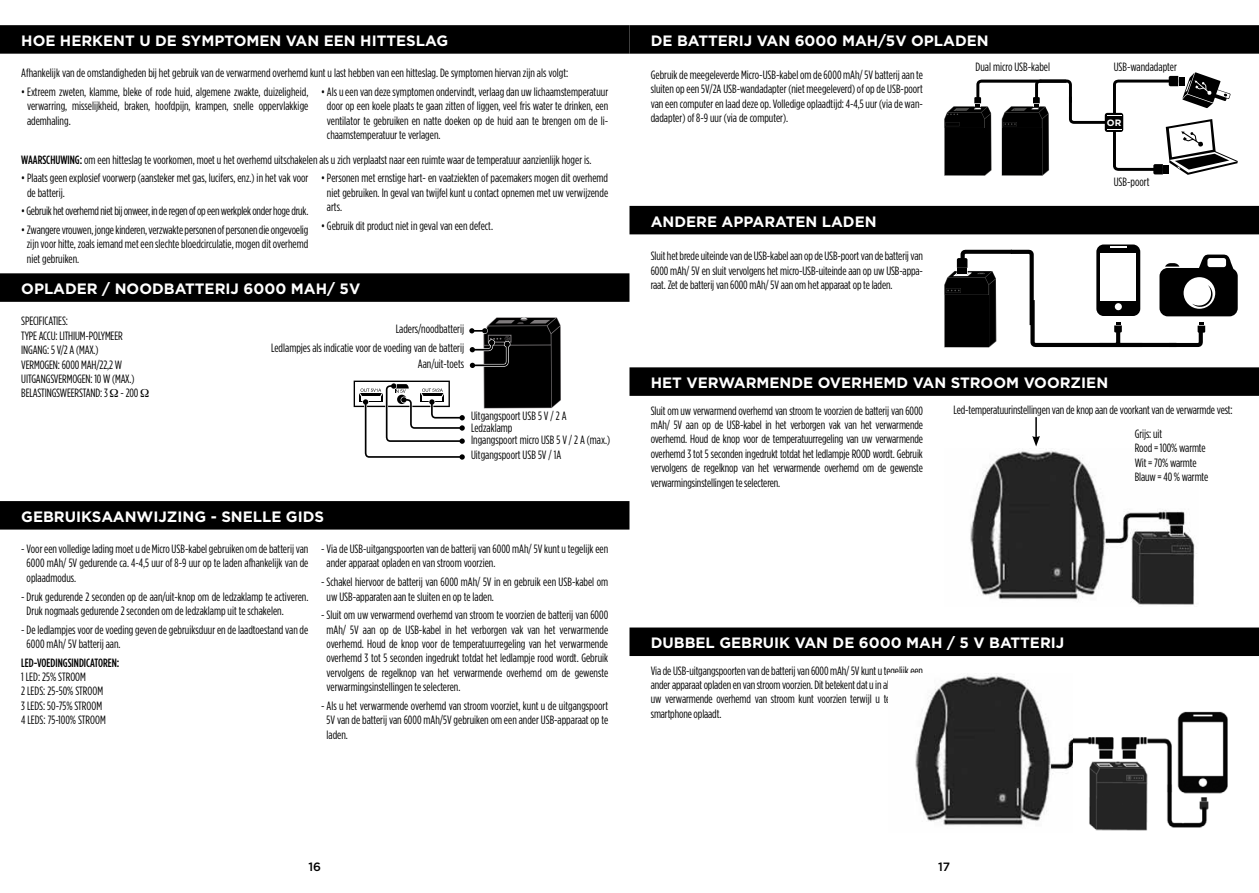
<style>
.page{position:relative;width:1259px;height:893px;background:#fff}
.page>*{position:absolute;margin:0;border:0;box-sizing:border-box;transform-origin:0 0}
.t1{font:700 15px "Gotham";color:#fff}
.t2{font:12px/14.4px "Gotham Condensed";color:#000;text-align:justify}
.t3{font:12px "Gotham Condensed";letter-spacing:-.02em;color:#000}
.t4{font:500 12px "Gotham Condensed";color:#000}
.t5{font:500 12px "Gotham";color:#000}
.t6{font:700 9.15px "Gotham";color:#fff}
.s1{font-weight:500}
</style>
<div class="page">
<div style="left:629px;top:25px;width:630px;height:29px;background:#000"></div>
<div style="left:629px;top:206px;width:630px;height:28px;background:#000"></div>
<div style="left:629px;top:367px;width:630px;height:29px;background:#000"></div>
<svg style="left:944px;top:72px;width:294px;height:104px"></svg>
<svg style="left:1096px;top:244px;width:44px;height:72px"></svg>
<svg style="left:944px;top:247px;width:293px;height:101px"></svg>
<hr style="left:1035px;top:417px;width:2px;height:21px;background:#000">
<svg style="left:1032px;top:436px;width:8px;height:10px"></svg>
<div style="left:629px;top:627px;width:630px;height:29px;background:#000"></div>
<div style="left:0;top:25px;width:629px;height:29px;background:#000"></div>
<div style="left:0;top:273px;width:629px;height:29px;background:#000"></div>
<div style="left:0;top:501px;width:629px;height:29px;background:#000"></div>
<svg style="left:354px;top:317px;width:207px;height:143px"></svg>
<img style="left:970px;top:450px;width:227px;height:155px">
<img style="left:915px;top:675px;width:159px;height:151px">
<img style="left:1074px;top:711px;width:154px;height:120px">
<p class="t1" style="left:21px;top:31px;width:428px">HOE HERKENT U DE SYMPTOMEN VAN EEN HITTESLAG</p>
<p class="t2" style="left:21px;top:66px;width:548px">Afhankelijk van de omstandigheden bij het gebruik van de verwarmend overhemd kunt u last hebben van een hitteslag. De symptomen hiervan zijn als volgt:</p>
<p class="t2" style="left:27px;top:84px;width:283px;text-indent:-6px">• Extreem zweten, klamme, bleke of rode huid, algemene zwakte, duizeligheid, verwarring, misselijkheid, braken, hoofdpijn, krampen, snelle oppervlakkige ademhaling.</p>
<p class="t2" style="left:327px;top:84px;width:283px;text-indent:-6px">• Als u een van deze symptomen ondervindt, verlaag dan uw lichaamstemperatuur door op een koele plaats te gaan zitten of liggen, veel fris water te drinken, een ventilator te gebruiken en natte doeken op de huid aan te brengen om de li&shy;chaamstemperatuur te verlagen.</p>
<p class="t2" style="left:21px;top:152px;width:572px"><span class="s1">WAARSCHUWING:</span> om een hitteslag te voorkomen, moet u het overhemd uitschakelen als u zich verplaatst naar een ruimte waar de temperatuur aanzienlijk hoger is.</p>
<p class="t2" style="left:27px;top:171px;width:283px;text-indent:-6px">• Plaats geen explosief voorwerp (aansteker met gas, lucifers, enz.) in het vak voor de batterij.</p>
<p class="t3" style="left:21px;top:204px;width:289px">• Gebruik het overhemd niet bij onweer, in de regen of op een werkplek onder hoge druk.</p>
<p class="t2" style="left:27px;top:223px;width:283px;text-indent:-6px">• Zwangere vrouwen, jonge kinderen, verzwakte personen of personen die ongevoelig zijn voor hitte, zoals iemand met een slechte bloedcirculatie, mogen dit overhemd niet gebruiken.</p>
<p class="t2" style="left:327px;top:171px;width:283px;text-indent:-6px">• Personen met ernstige hart- en vaatziekten of pacemakers mogen dit overhemd niet gebruiken. In geval van twijfel kunt u contact opnemen met uw verwijzende arts.</p>
<p class="t2" style="left:321px;top:218px;width:173px">• Gebruik dit product niet in geval van een defect.</p>
<p class="t1" style="left:21px;top:279px;width:340px">OPLADER / NOODBATTERIJ 6000 MAH/ 5V</p>
<p class="t2" style="left:21px;top:314px;width:119px;text-align:left">SPECIFICATIES:<br>TYPE ACCU: LITHIUM-POLYMEER<br>INGANG: 5 V/2 A (MAX.)<br>VERMOGEN: 6000 MAH/22,2 W<br>UITGANGSVERMOGEN: 10 W (MAX.)<br>BELASTINGSWEERSTAND: 3 - 200</p>
<p class="t2" style="left:396px;top:321px;width:70px">Laders/noodbatterij</p>
<p class="t2" style="left:271px;top:340px;width:194px;line-height:15.9px;text-align:right">Ledlampjes als indicatie voor de voeding van de batterij<br>Aan/uit-toets</p>
<p class="t2" style="left:471px;top:409px;width:141px;line-height:12px;text-align:left">Uitgangspoort USB 5 V / 2 A<br>Ledzaklamp<br>Ingangspoort micro USB 5 V / 2 A (max.)</p>
<p class="t2" style="left:471px;top:448px;width:92px">Uitgangspoort USB 5V / 1A</p>
<p class="t1" style="left:21px;top:507px;width:304px">GEBRUIKSAANWIJZING - SNELLE GIDS</p>
<p class="t2" style="left:27px;top:542px;width:283px;text-indent:-5px">- Voor een volledige lading moet u de Micro USB-kabel gebruiken om de batterij van 6000 mAh/ 5V gedurende ca. 4-4,5 uur of 8-9 uur op te laden afhankelijk van de oplaadmodus.</p>
<p class="t2" style="left:27px;top:589px;width:283px;text-indent:-5px">- Druk gedurende 2 seconden op de aan/uit-knop om de ledzaklamp te activeren.<br>Druk nogmaals gedurende 2 seconden om de ledzaklamp uit te schakelen.</p>
<p class="t2" style="left:27px;top:622px;width:283px;text-indent:-5px">- De ledlampjes voor de voeding geven de gebruiksduur en de laadtoestand van de<br>6000 mAh/ 5V batterij aan.</p>
<p class="t4" style="left:21px;top:656px;width:100px">LED-VOEDINGSINDICATOREN:</p>
<p class="t2" style="left:21px;top:669px;width:86px;text-align:left">1 LED: 25% STROOM<br>2 LEDS: 25-50% STROOM<br>3 LEDS: 50-75% STROOM<br>4 LEDS: 75-100% STROOM</p>
<p class="t2" style="left:326px;top:541px;width:283px;text-indent:-5px">- Via de USB-uitgangspoorten van de batterij van 6000 mAh/ 5V kunt u tegelijk een ander apparaat opladen en van stroom voorzien.</p>
<p class="t2" style="left:326px;top:575px;width:283px;text-indent:-5px">- Schakel hiervoor de batterij van 6000 mAh/ 5V in en gebruik een USB-kabel om uw USB-apparaten aan te sluiten en op te laden.</p>
<p class="t2" style="left:326px;top:608px;width:283px;text-indent:-5px">- Sluit om uw verwarmend overhemd van stroom te voorzien de batterij van 6000 mAh/ 5V aan op de USB-kabel in het verborgen vak van het verwarmende overhemd. Houd de knop voor de temperatuurregeling van het verwarmende overhemd 3 tot 5 seconden ingedrukt totdat het ledlampje rood wordt. Gebruik vervolgens de regelknop van het verwarmende overhemd om de gewenste verwarmingsinstellingen te selecteren.</p>
<p class="t2" style="left:326px;top:698px;width:283px;text-indent:-5px">- Als u het verwarmende overhemd van stroom voorziet, kunt u de uitgangspoort 5V van de batterij van 6000 mAh/5V gebruiken om een ander USB-apparaat op te laden.</p>
<p class="t1" style="left:651px;top:31px;width:339px">DE BATTERIJ VAN 6000 MAH/5V OPLADEN</p>
<p class="t2" style="left:651px;top:67px;width:274px">Gebruik de meegeleverde Micro-USB-kabel om de 6000 mAh/ 5V batterij aan te sluiten op een 5V/2A USB-wandadapter (niet meegeleverd) of op de USB-poort van een computer en laad deze op. Volledige oplaadtijd: 4-4,5 uur (via de wan&shy;dadapter) of 8-9 uur (via de computer).</p>
<p class="t1" style="left:651px;top:211px;width:227px">ANDERE APPARATEN LADEN</p>
<p class="t2" style="left:651px;top:249px;width:274px">Sluit het brede uiteinde van de USB-kabel aan op de USB-poort van de batterij van 6000 mAh/ 5V en sluit vervolgens het micro-USB-uiteinde aan op uw USB-appa&shy;raat. Zet de batterij van 6000 mAh/ 5V aan om het apparaat op te laden.</p>
<p class="t2" style="left:975px;top:60px;width:76px">Dual micro USB-kabel</p>
<p class="t2" style="left:1113px;top:60px;width:65px">USB-wandadapter</p>
<p class="t6" style="left:1106px;top:116px;width:16px">OR</p>
<p class="t2" style="left:1113px;top:175px;width:37px">USB-poort</p>
<p class="t1" style="left:651px;top:373px;width:459px">HET VERWARMENDE OVERHEMD VAN STROOM VOORZIEN</p>
<p class="t2" style="left:651px;top:403px;width:274px">Sluit om uw verwarmend overhemd van stroom te voorzien de batterij van 6000 mAh/ 5V aan op de USB-kabel in het verborgen vak van het verwarmende overhemd. Houd de knop voor de temperatuurregeling van uw verwarmende overhemd 3 tot 5 seconden ingedrukt totdat het ledlampje ROOD wordt. Gebruik vervolgens de regelknop van het verwarmende overhemd om de gewenste verwarmingsinstellingen te selecteren.</p>
<p class="t2" style="left:953px;top:403px;width:281px">Led-temperatuurinstellingen van de knop aan de voorkant van de verwarmde vest:</p>
<p class="t2" style="left:1134px;top:426px;width:75px;text-align:left">Grijs: uit<br>Rood = 100% warmte<br>Wit = 70% warmte<br>Blauw = 40 % warmte</p>
<p class="t1" style="left:651px;top:633px;width:415px">DUBBEL GEBRUIK VAN DE 6000 MAH / 5 V BATTERIJ</p>
<p class="t2" style="left:651px;top:663px;width:274px">Via de USB-uitgangspoorten van de batterij van 6000 mAh/ 5V kunt u tegelijk een ander apparaat opladen en van stroom voorzien. Dit betekent dat u in alle comfort uw verwarmende overhemd van stroom kunt voorzien terwijl u tegelijk uw smartphone oplaadt.</p>
<p class="t5" style="left:308px;top:859px;width:14px">16</p>
<p class="t5" style="left:938px;top:859px;width:14px">17</p>
</div>
